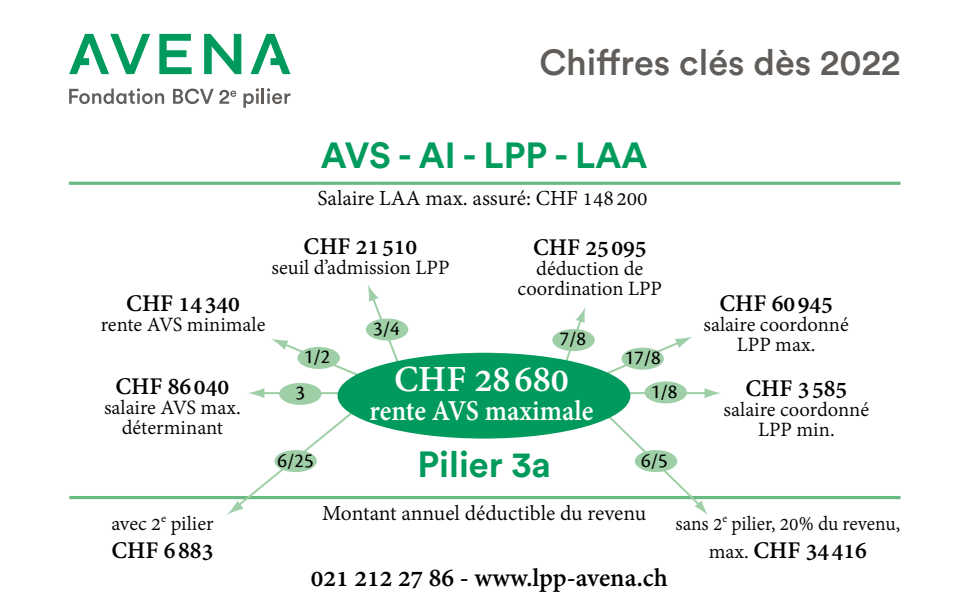
<style>
.page{position:relative;width:964px;height:613px;background:#fff}
.page>*{position:absolute;margin:0;border:0;box-sizing:border-box;transform-origin:0 0}
.t1{font:700 40px "Adobe Devanagari";color:#fff}
.t2{font:700 36px "Circular Std";color:#009b5c}
.t3{font:500 36px "Circular Std";color:#605d5a}
.t4{font:700 31.2px "Adobe Devanagari";color:#fff;scale:.93 1}
.t5{font:700 28px "Adobe Devanagari";color:#000}
.t6{font:700 26px "Adobe Devanagari";color:#000}
.t7{font:23.2px "Adobe Devanagari";color:#000}
.t8{font:22px/20px "Adobe Devanagari";color:#000;text-align:center}
.t9{font:22px "Adobe Devanagari";color:#000;scale:.95 1}
.t10{font:20.8px/36px "Cronos Pro";color:#000}
.s1{font-weight:400;font-size:22px}
</style>
<div class="page">
<hr style="left:69px;top:496px;width:831px;height:3px;background:#6ab882">
<svg style="left:69px;top:181px;width:831px;height:4px"></svg>
<div style="left:279px;top:382px;width:42px;height:22px;background:#9fcfa7;border-radius:50%"></div>
<div style="left:366px;top:318px;width:42px;height:22px;background:#9fcfa7;border-radius:50%"></div>
<div style="left:552px;top:329px;width:43px;height:22px;background:#9fcfa7;border-radius:50%"></div>
<div style="left:644px;top:381px;width:43px;height:22px;background:#9fcfa7;border-radius:50%"></div>
<svg style="left:367px;top:284px;width:33px;height:76px"></svg>
<svg style="left:271px;top:338px;width:86px;height:37px"></svg>
<hr style="left:261px;top:392px;width:82px;height:2px;background:#9fcfa7">
<svg style="left:248px;top:388px;width:16px;height:10px"></svg>
<svg style="left:227px;top:410px;width:127px;height:104px"></svg>
<svg style="left:605px;top:413px;width:103px;height:102px"></svg>
<hr style="left:623px;top:392px;width:85px;height:2px;background:#9fcfa7">
<svg style="left:704px;top:388px;width:17px;height:10px"></svg>
<svg style="left:608px;top:337px;width:84px;height:37px"></svg>
<svg style="left:562px;top:308px;width:23px;height:52px"></svg>
<div style="left:337px;top:352px;width:293px;height:86px;background:#009b5c;border-radius:50%"></div>
<svg style="left:69px;top:88px;width:71px;height:16px"></svg>
<svg style="left:142px;top:93px;width:11px;height:11px"></svg>
<svg style="left:155px;top:93px;width:9px;height:11px"></svg>
<svg style="left:173px;top:88px;width:63px;height:16px"></svg>
<svg style="left:243px;top:88px;width:47px;height:20px"></svg>
<svg style="left:159px;top:34px;width:33px;height:40px"></svg>
<svg style="left:204px;top:34px;width:37px;height:40px"></svg>
<svg style="left:69px;top:34px;width:81px;height:40px"></svg>
<svg style="left:250px;top:34px;width:40px;height:40px"></svg>
<h2 class="t3" style="left:539px;top:39px;width:363px">Chiffres clés dès 2022</h2>
<h2 class="t2" style="left:321px;top:132px;width:328px">AVS - AI - LPP - LAA</h2>
<p class="t7" style="left:317px;top:184px;width:332px">Salaire LAA max. assuré: CHF 148 200</p>
<p class="t6" style="left:304px;top:231px;width:115px">CHF 21 510</p>
<p class="t8" style="left:271px;top:259px;width:180px">seuil d’admission LPP</p>
<p class="t6" style="left:126px;top:288px;width:115px">CHF 14 340</p>
<p class="t8" style="left:101px;top:316px;width:166px">rente AVS minimale</p>
<p class="t10" style="left:373px;top:310px;width:28px">3/4</p>
<p class="t6" style="left:533px;top:232px;width:115px">CHF 25 095</p>
<p class="t8" style="left:517px;top:260px;width:146px">déduction de coordination LPP</p>
<p class="t10" style="left:559px;top:320px;width:28px">7/8</p>
<p class="t6" style="left:116px;top:371px;width:115px">CHF 86 040</p>
<p class="t8" style="left:104px;top:399px;width:138px">salaire AVS max. déterminant</p>
<p class="t10" style="left:295px;top:338px;width:36px;text-indent:8px">1/2<br>3</p>
<p class="t10" style="left:278px;top:442px;width:38px">6/25</p>
<h1 class="t1" style="left:394px;top:356px;width:176px">CHF 28 680</h1>
<h3 class="t4" style="left:369px;top:392px;width:242px">rente AVS maximale</h3>
<h2 class="t2" style="left:417px;top:441px;width:135px">Pilier 3a</h2>
<p class="t10" style="left:624px;top:340px;width:38px">17/8</p>
<p class="t10" style="left:651px;top:373px;width:28px">1/8</p>
<p class="t10" style="left:641px;top:442px;width:28px">6/5</p>
<p class="t6" style="left:719px;top:288px;width:115px">CHF 60 945</p>
<p class="t8" style="left:703px;top:316px;width:147px">salaire coordonné<br>LPP max.</p>
<p class="t6" style="left:745px;top:373px;width:103px">CHF 3 585</p>
<p class="t8" style="left:723px;top:401px;width:147px">salaire coordonné<br>LPP min.</p>
<p class="t8" style="left:111px;top:514px;width:104px">avec 2<sup>e</sup> pilier</p>
<p class="t6" style="left:112px;top:534px;width:103px">CHF 6 883</p>
<p class="t7" style="left:322px;top:499px;width:325px">Montant annuel déductible du revenu</p>
<p class="t5" style="left:311px;top:561px;width:358px">021 212 27 86 - www.lpp-avena.ch</p>
<p class="t9" style="left:676px;top:510px;width:238px">sans 2<sup>e</sup> pilier, 20% du revenu,</p>
<p class="t6" style="left:709px;top:534px;width:160px"><span class="s1">max.</span> CHF 34 416</p>
</div>
